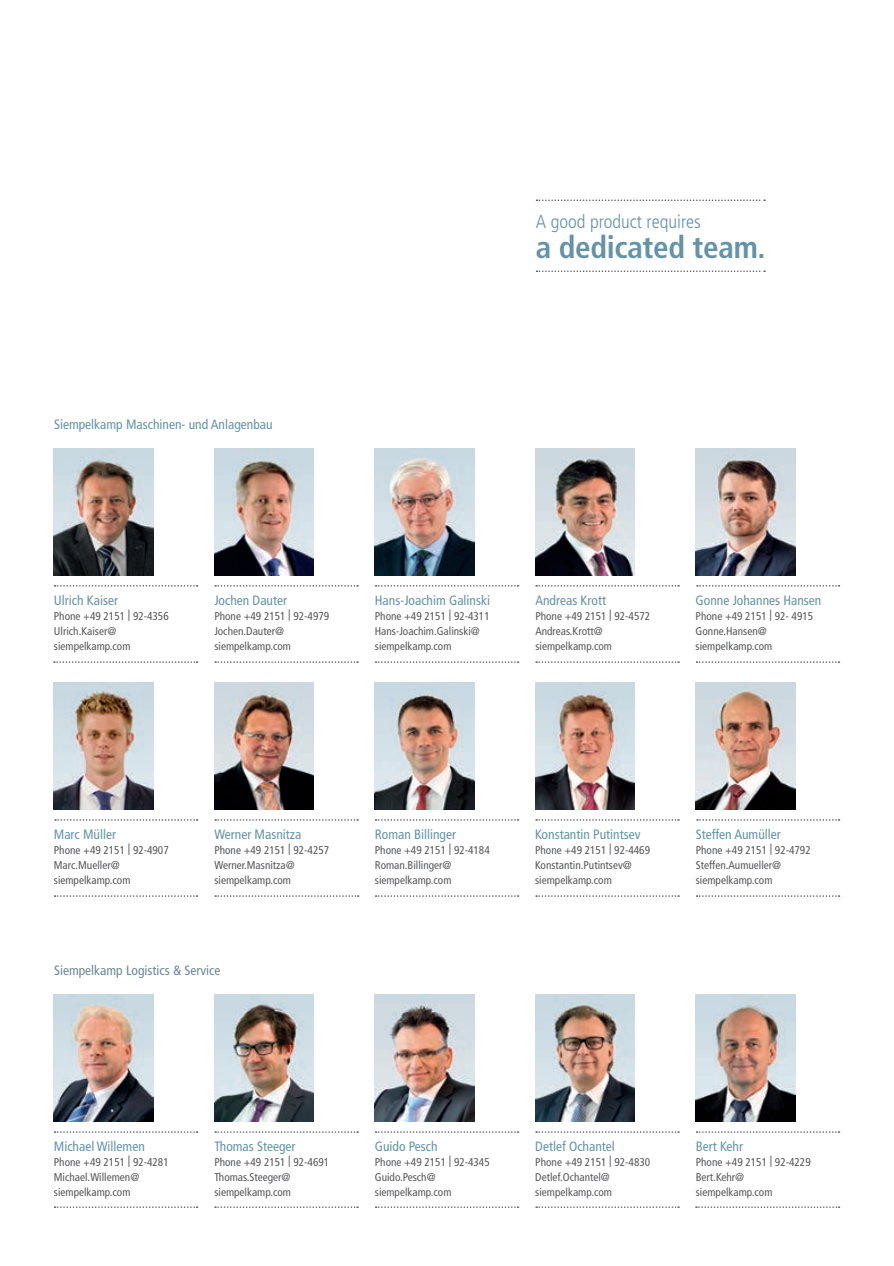
<style>
.page{position:relative;width:894px;height:1266px;background:#fff}
.page>*{position:absolute;margin:0;border:0;box-sizing:border-box;transform-origin:0 0}
.t1{font:700 condensed 31.05px "Frutiger";letter-spacing:-.01em;color:#6493a8}
.t2{font:300 condensed 18.75px "Frutiger";color:#6493a8}
.t3{font:condensed 13.5px "Frutiger";color:#6493a8}
.t4{font:condensed 13.5px "Frutiger";color:#6c8895}
.t5{font:condensed 11.25px/15px "Frutiger";color:#57585a}
</style>
<div class="page">
<img style="left:54px;top:448px;width:99px;height:127px">
<img style="left:375px;top:448px;width:99px;height:127px">
<img style="left:535px;top:448px;width:99px;height:127px">
<svg style="left:55px;top:585px;width:142px;height:1px"></svg>
<svg style="left:375px;top:585px;width:143px;height:1px"></svg>
<svg style="left:536px;top:585px;width:143px;height:1px"></svg>
<img style="left:214px;top:448px;width:100px;height:127px">
<svg style="left:215px;top:585px;width:143px;height:1px"></svg>
<svg style="left:215px;top:661px;width:143px;height:2px"></svg>
<svg style="left:54px;top:661px;width:143px;height:2px"></svg>
<svg style="left:375px;top:661px;width:143px;height:2px"></svg>
<svg style="left:536px;top:661px;width:143px;height:2px"></svg>
<img style="left:695px;top:448px;width:100px;height:127px">
<svg style="left:697px;top:585px;width:142px;height:1px"></svg>
<svg style="left:696px;top:661px;width:143px;height:2px"></svg>
<img style="left:535px;top:682px;width:99px;height:127px">
<img style="left:695px;top:682px;width:100px;height:127px">
<svg style="left:536px;top:819px;width:143px;height:1px"></svg>
<svg style="left:697px;top:819px;width:142px;height:1px"></svg>
<svg style="left:536px;top:895px;width:143px;height:1px"></svg>
<svg style="left:696px;top:895px;width:143px;height:1px"></svg>
<img style="left:54px;top:682px;width:99px;height:127px">
<img style="left:375px;top:682px;width:99px;height:127px">
<svg style="left:55px;top:819px;width:142px;height:1px"></svg>
<svg style="left:375px;top:819px;width:143px;height:1px"></svg>
<svg style="left:55px;top:895px;width:142px;height:1px"></svg>
<img style="left:214px;top:682px;width:100px;height:127px">
<svg style="left:215px;top:819px;width:143px;height:1px"></svg>
<svg style="left:215px;top:895px;width:143px;height:1px"></svg>
<svg style="left:375px;top:895px;width:143px;height:1px"></svg>
<img style="left:375px;top:994px;width:99px;height:127px">
<svg style="left:375px;top:1131px;width:143px;height:1px"></svg>
<img style="left:214px;top:994px;width:100px;height:127px">
<svg style="left:215px;top:1131px;width:143px;height:1px"></svg>
<svg style="left:215px;top:1206px;width:143px;height:1px"></svg>
<img style="left:54px;top:994px;width:99px;height:127px">
<svg style="left:55px;top:1131px;width:142px;height:1px"></svg>
<svg style="left:55px;top:1206px;width:142px;height:1px"></svg>
<svg style="left:375px;top:1206px;width:143px;height:1px"></svg>
<img style="left:535px;top:994px;width:99px;height:127px">
<svg style="left:536px;top:1131px;width:143px;height:1px"></svg>
<img style="left:695px;top:994px;width:100px;height:127px">
<svg style="left:696px;top:1131px;width:143px;height:1px"></svg>
<svg style="left:695px;top:1206px;width:144px;height:1px"></svg>
<svg style="left:536px;top:1206px;width:143px;height:1px"></svg>
<svg style="left:536px;top:199px;width:229px;height:2px"></svg>
<svg style="left:536px;top:270px;width:229px;height:2px"></svg>
<p class="t3" style="left:54px;top:419px;width:220px">Siempelkamp Maschinen- und Anlagenbau</p>
<h2 class="t2" style="left:535px;top:214px;width:166px">A good product requires</h2>
<h1 class="t1" style="left:535px;top:234px;width:231px">a dedicated team.</h1>
<p class="t3" style="left:54px;top:594px;width:66px">Ulrich Kaiser</p>
<p class="t5" style="left:54px;top:609px;width:116px">Phone +49 2151 | 92-4356<br>Ulrich.Kaiser@ siempelkamp.com</p>
<p class="t3" style="left:214px;top:594px;width:74px">Jochen Dauter</p>
<p class="t5" style="left:214px;top:609px;width:116px">Phone +49 2151 | 92-4979<br>Jochen.Dauter@ siempelkamp.com</p>
<p class="t3" style="left:375px;top:594px;width:117px">Hans-Joachim Galinski</p>
<p class="t5" style="left:375px;top:609px;width:116px">Phone +49 2151 | 92-4311<br>Hans-Joachim.Galinski@ siempelkamp.com</p>
<p class="t3" style="left:535px;top:594px;width:72px">Andreas Krott</p>
<p class="t5" style="left:535px;top:609px;width:116px">Phone +49 2151 | 92-4572<br>Andreas.Krott@ siempelkamp.com</p>
<p class="t3" style="left:695px;top:594px;width:127px">Gonne Johannes Hansen</p>
<p class="t5" style="left:695px;top:609px;width:119px">Phone +49 2151 | 92- 4915<br>Gonne.Hansen@ siempelkamp.com</p>
<p class="t3" style="left:54px;top:828px;width:64px">Marc Müller</p>
<p class="t5" style="left:54px;top:843px;width:116px">Phone +49 2151 | 92-4907<br>Marc.Mueller@ siempelkamp.com</p>
<p class="t3" style="left:214px;top:828px;width:88px">Werner Masnitza</p>
<p class="t5" style="left:214px;top:843px;width:116px">Phone +49 2151 | 92-4257<br>Werner.Masnitza@ siempelkamp.com</p>
<p class="t4" style="left:54px;top:965px;width:168px">Siempelkamp Logistics &amp; Service</p>
<p class="t3" style="left:375px;top:828px;width:83px">Roman Billinger</p>
<p class="t5" style="left:375px;top:843px;width:116px">Phone +49 2151 | 92-4184<br>Roman.Billinger@ siempelkamp.com</p>
<p class="t3" style="left:535px;top:828px;width:107px">Konstantin Putintsev</p>
<p class="t5" style="left:535px;top:843px;width:116px">Phone +49 2151 | 92-4469<br>Konstantin.Putintsev@ siempelkamp.com</p>
<p class="t3" style="left:695px;top:828px;width:86px">Steffen Aumüller</p>
<p class="t5" style="left:695px;top:843px;width:116px">Phone +49 2151 | 92-4792<br>Steffen.Aumueller@ siempelkamp.com</p>
<p class="t3" style="left:54px;top:1140px;width:92px">Michael Willemen</p>
<p class="t5" style="left:54px;top:1155px;width:116px">Phone +49 2151 | 92-4281<br>Michael.Willemen@ siempelkamp.com</p>
<p class="t3" style="left:214px;top:1140px;width:83px">Thomas Steeger</p>
<p class="t5" style="left:214px;top:1155px;width:116px">Phone +49 2151 | 92-4691<br>Thomas.Steeger@ siempelkamp.com</p>
<p class="t3" style="left:375px;top:1140px;width:64px">Guido Pesch</p>
<p class="t5" style="left:375px;top:1155px;width:116px">Phone +49 2151 | 92-4345<br>Guido.Pesch@ siempelkamp.com</p>
<p class="t3" style="left:535px;top:1140px;width:81px">Detlef Ochantel</p>
<p class="t5" style="left:535px;top:1155px;width:116px">Phone +49 2151 | 92-4830<br>Detlef.Ochantel@ siempelkamp.com</p>
<p class="t3" style="left:695px;top:1140px;width:49px">Bert Kehr</p>
<p class="t5" style="left:695px;top:1155px;width:116px">Phone +49 2151 | 92-4229<br>Bert.Kehr@ siempelkamp.com</p>
</div>
